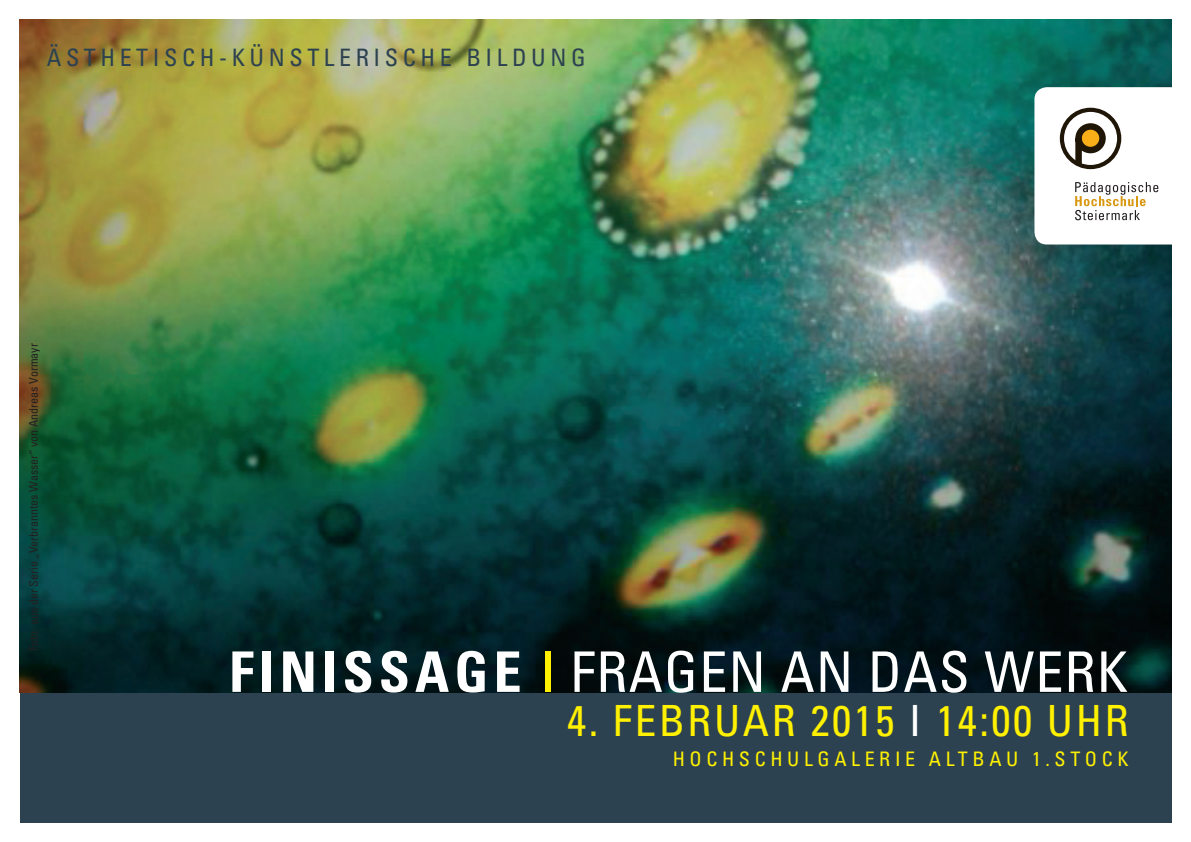
<style>
.page{position:relative;width:1191px;height:842px;background:#fff}
.page>*{position:absolute;margin:0;border:0;box-sizing:border-box;transform-origin:0 0}
.t1{font:condensed 56px "Univers LT Std";letter-spacing:.02em;color:#fff}
.t2{font:condensed 43px "Univers LT Std";letter-spacing:.06em;color:#fff101}
.t3{font:condensed 24px "Univers LT Std";letter-spacing:.19em;color:#2d4250}
.t4{font:condensed 20px "Univers LT Std";letter-spacing:.23em;color:#fff101}
.t5{font:condensed 12px "Univers LT Std";color:#231f20}
.s1{font-weight:700}
.s2{color:#fff101}
.s3{color:#fff}
</style>
<div class="page">
<div style="left:20px;top:587px;width:1151px;height:235px;background:#2d4250"></div>
<img style="left:20px;top:20px;width:1151px;height:672px">
<div style="left:1034px;top:87px;width:157px;height:157px;background:#fff;border-radius:12px"></div>
<svg style="left:1062px;top:110px;width:57px;height:57px"></svg>
<div style="left:1059px;top:108px;width:62px;height:61px;border:4px solid #201607;border-radius:50%"></div>
<svg style="left:1072px;top:120px;width:37px;height:50px"></svg>
<svg style="left:1075px;top:182px;width:83px;height:38px"></svg>
<h3 class="t3" style="left:47px;top:42px;width:540px">ÄSTH ETI SCH -KÜNSTLERI SCH E BI LDUNG</h3>
<p class="t5" style="left:26px;top:651px;width:309px;rotate:-90deg">FOTO: AUS DER SERIE „VERBRANNTES WASSER“ VON ANDREAS VORMAYR</p>
<h1 class="t1" style="left:229px;top:636px;width:900px"><span class="s1">FINISSAGE</span> <span class="s2">I</span> FRAGEN AN DAS WERK</h1>
<h2 class="t2" style="left:567px;top:694px;width:563px">4. FEBRUAR 2015 <span class="s3">I</span> 14:00 UH R</h2>
<h3 class="t4" style="left:673px;top:747px;width:457px">HOCH SCH ULGALERI E ALTBAU 1.S TOCK</h3>
</div>
